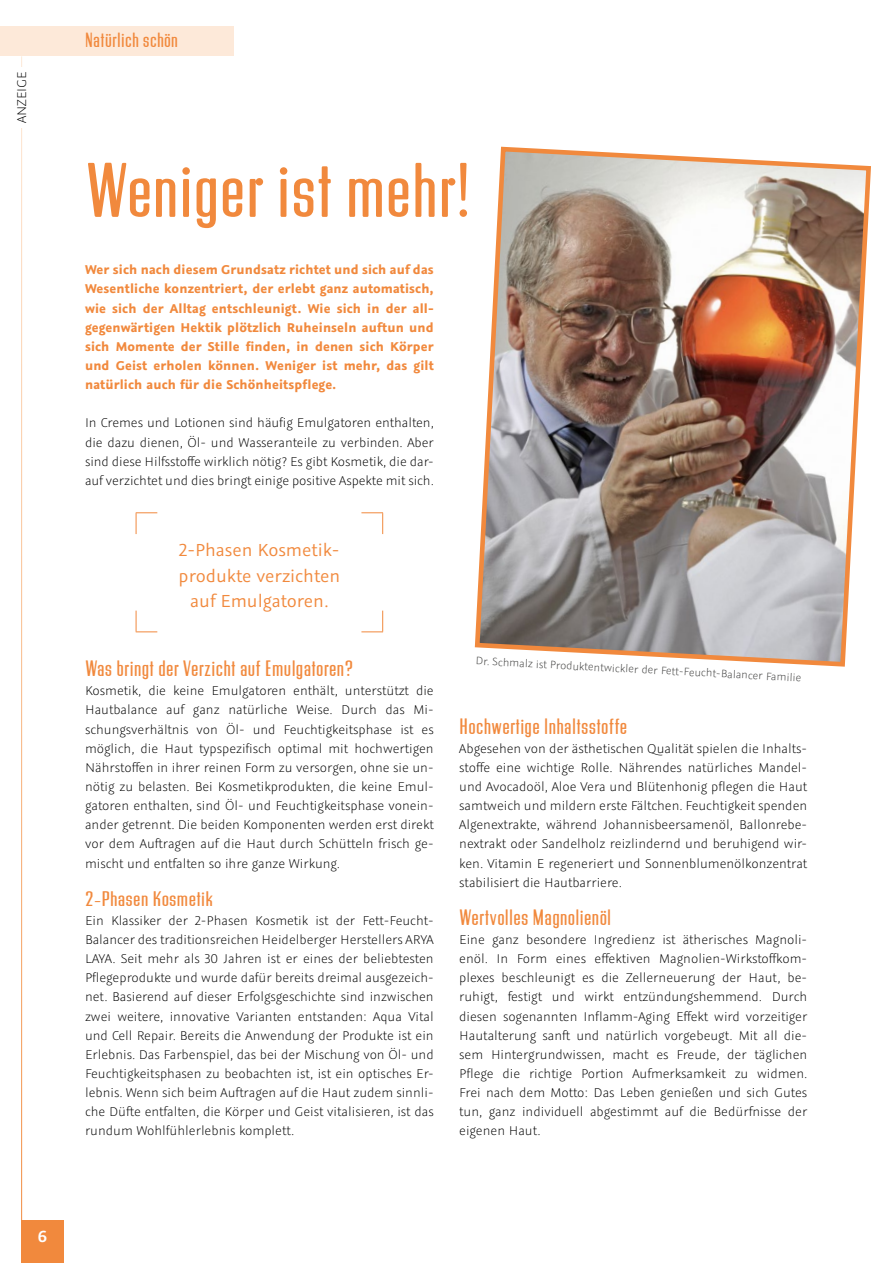
<style>
.page{position:relative;width:893px;height:1263px;background:#fff}
.page>*{position:absolute;margin:0;border:0;box-sizing:border-box;transform-origin:0 0}
.t1{font:67.5px "Pi S Wanderlust Rounded";color:#f1893d}
.t2{font:19.5px "Pi S Wanderlust Rounded";letter-spacing:.01em;color:#f1893d}
.t3{font:19.5px/25.5px "Graublau Sans";color:#f1893d;text-align:center}
.t4{font:18.45px "Pi S Wanderlust Rounded";letter-spacing:.01em;color:#f1893d;scale:1.06 1}
.t5{font:18px "Pi S Wanderlust Rounded";letter-spacing:.01em;color:#f1893d}
.t6{font:600 18px "Graublau Sans";color:#fff}
.t7{font:300 14.25px/19.2px "Graublau Sans";color:#000;text-align:justify}
.t8{font:700 14.25px/19.2px "Graublau Sans";letter-spacing:.01em;color:#f1893d;text-align:justify}
.t9{font:300 12px "Graublau Sans";color:#3b3b3a}
</style>
<div class="page">
<div style="left:0;top:27px;width:234px;height:29px;background:#fde9d9"></div>
<div style="left:21px;top:1220px;width:43px;height:43px;background:#f1893d"></div>
<img style="left:474px;top:146px;width:397px;height:521px">
<svg style="left:136px;top:512px;width:21px;height:22px"></svg>
<svg style="left:136px;top:611px;width:21px;height:21px"></svg>
<svg style="left:361px;top:512px;width:22px;height:22px"></svg>
<svg style="left:361px;top:611px;width:22px;height:21px"></svg>
<hr style="left:21px;top:56px;width:1px;height:1169px;background:#fff">
<p class="t7" style="left:12px;top:123px;width:51px;rotate:-90deg">Anzeige</p>
<p class="t6" style="left:37px;top:1225px;width:12px">6</p>
<p class="t5" style="left:85px;top:27px;width:95px">Natürlich schön</p>
<h1 class="t1" style="left:85px;top:138px;width:387px">Weniger ist mehr!</h1>
<p class="t8" style="left:85px;top:260px;width:350px">Wer sich nach diesem Grundsatz richtet und sich auf das Wesentliche konzentriert, der erlebt ganz automatisch, wie sich der Alltag entschleunigt. Wie sich in der all&shy;gegenwärtigen Hektik plötzlich Ruheinseln auftun und sich Momente der Stille finden, in denen sich Körper und Geist erholen können. Weniger ist mehr, das gilt natürlich auch für die Schönheitspflege.</p>
<p class="t7" style="left:85px;top:413px;width:350px">In Cremes und Lotionen sind häufig Emulgatoren enthalten, die dazu dienen, Öl- und Wasseranteile zu verbinden. Aber sind diese Hilfsstoffe wirklich nötig? Es gibt Kosmetik, die dar&shy;auf verzichtet und dies bringt einige positive Aspekte mit sich.</p>
<h2 class="t3" style="left:179px;top:537px;width:163px">2-Phasen Kosmetik&shy;produkte verzichten auf Emulgatoren.</h2>
<h2 class="t2" style="left:85px;top:653px;width:270px">Was bringt der Verzicht auf Emulgatoren?</h2>
<p class="t7" style="left:85px;top:681px;width:350px">Kosmetik, die keine Emulgatoren enthält, unterstützt die Hautbalance auf ganz natürliche Weise. Durch das Mi&shy;schungsverhältnis von Öl- und Feuchtigkeitsphase ist es möglich, die Haut typspezifisch optimal mit hochwertigen Nährstoffen in ihrer reinen Form zu versorgen, ohne sie un&shy;nötig zu belasten. Bei Kosmetikprodukten, die keine Emul&shy;gatoren enthalten, sind Öl- und Feuchtigkeitsphase vonein&shy;ander getrennt. Die beiden Komponenten werden erst direkt vor dem Auftragen auf die Haut durch Schütteln frisch ge&shy;mischt und entfalten so ihre ganze Wirkung.</p>
<p class="t4" style="left:85px;top:884px;width:122px">2-Phasen Kosmetik</p>
<p class="t7" style="left:85px;top:911px;width:350px">Ein Klassiker der 2-Phasen Kosmetik ist der Fett-Feucht-Balancer des traditionsreichen Heidelberger Herstellers ARYA LAYA. Seit mehr als 30 Jahren ist er eines der beliebtesten Pflegeprodukte und wurde dafür bereits dreimal ausgezeich&shy;net. Basierend auf dieser Erfolgsgeschichte sind inzwischen zwei weitere, innovative Varianten entstanden: Aqua Vital und Cell Repair. Bereits die Anwendung der Produkte ist ein Erlebnis. Das Farbenspiel, das bei der Mischung von Öl- und Feuchtigkeitsphasen zu beobachten ist, ist ein optisches Er&shy;lebnis. Wenn sich beim Auftragen auf die Haut zudem sinnli&shy;che Düfte entfalten, die Körper und Geist vitalisieren, ist das rundum Wohlfühlerlebnis komplett.</p>
<p class="t9" style="left:476px;top:654px;width:327px;rotate:3deg">Dr. Schmalz ist Produktentwickler der Fett-Feucht-Balancer Familie</p>
<h2 class="t2" style="left:459px;top:711px;width:170px">Hochwertige Inhaltsstoffe</h2>
<p class="t7" style="left:459px;top:739px;width:350px">Abgesehen von der ästhetischen Qualität spielen die Inhalts&shy;stoffe eine wichtige Rolle. Nährendes natürliches Mandel&shy;und Avocadoöl, Aloe Vera und Blütenhonig pflegen die Haut samtweich und mildern erste Fältchen. Feuchtigkeit spenden Algenextrakte, während Johannisbeersamenöl, Ballonrebe&shy;nextrakt oder Sandelholz reizlindernd und beruhigend wir&shy;ken. Vitamin E regeneriert und Sonnenblumenölkonzentrat stabilisiert die Hautbarriere.</p>
<h2 class="t2" style="left:459px;top:902px;width:154px">Wertvolles Magnolienöl</h2>
<p class="t7" style="left:459px;top:930px;width:350px">Eine ganz besondere Ingredienz ist ätherisches Magnoli&shy;enöl. In Form eines effektiven Magnolien-Wirkstoffkom&shy;plexes beschleunigt es die Zellerneuerung der Haut, be&shy;ruhigt, festigt und wirkt entzündungshemmend. Durch diesen sogenannten Inflamm-Aging Effekt wird vorzeitiger Hautalterung sanft und natürlich vorgebeugt. Mit all die&shy;sem Hintergrundwissen, macht es Freude, der täglichen Pflege die richtige Portion Aufmerksamkeit zu widmen.<br>Frei nach dem Motto: Das Leben genießen und sich Gutes tun, ganz individuell abgestimmt auf die Bedürfnisse der eigenen Haut.</p>
</div>
